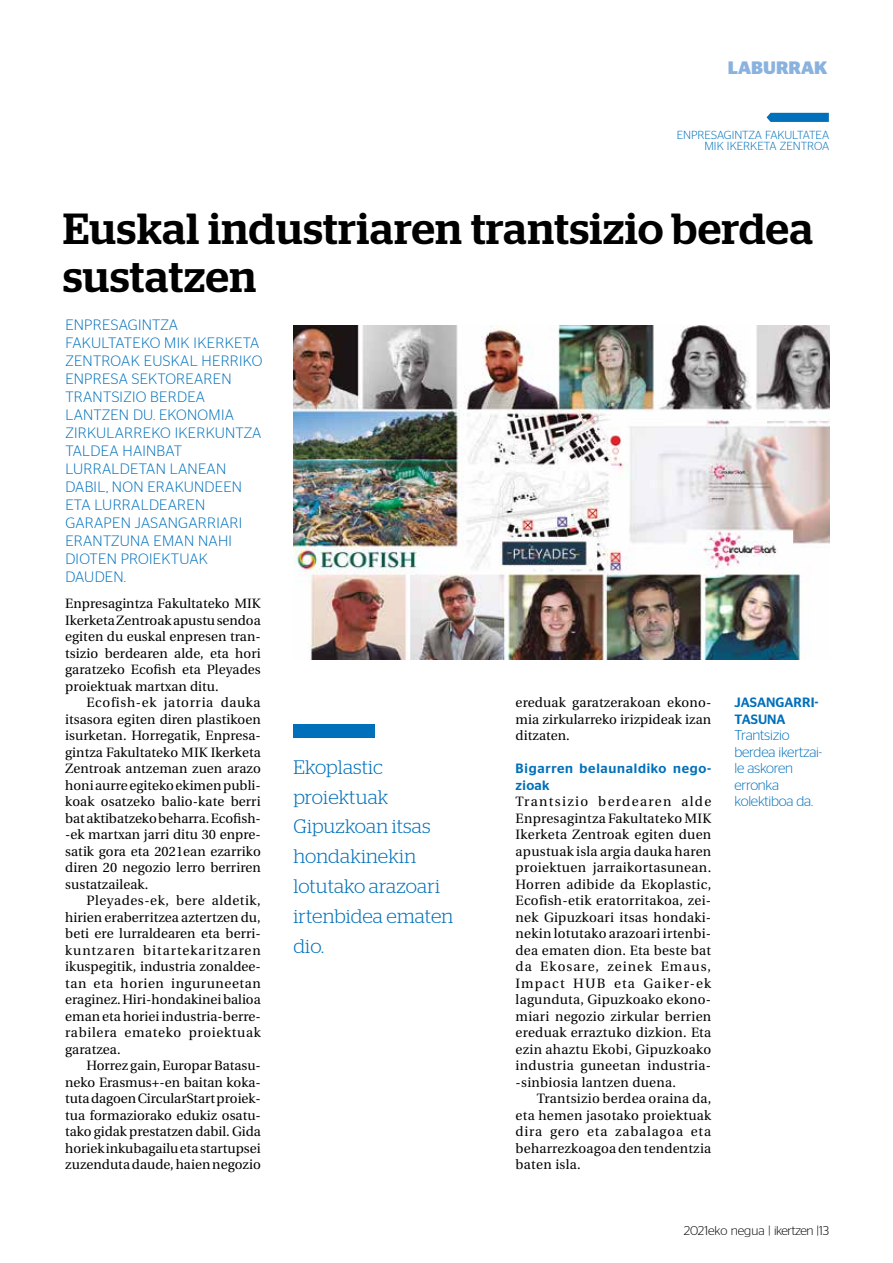
<style>
.page{position:relative;width:893px;height:1263px;background:#fff}
.page>*{position:absolute;margin:0;border:0;box-sizing:border-box;transform-origin:0 0}
.t1{font:500 43.5px/48px "Stag";letter-spacing:.02em;color:#000}
.t2{font:300 19.5px/30px "Stag";letter-spacing:.01em;color:#0070ba}
.t3{font:700 18px "Stag Sans";color:#8ab2df}
.t4{font:300 15px/18px "Stag Sans";letter-spacing:.02em;color:#0070ba}
.t5{font:300 14.25px/16.5px "Stag Sans";letter-spacing:-.015em;color:#0070ba}
.t6{font:13.5px/16.5px "Utopia";letter-spacing:.005em;color:#000;text-align:justify}
.t7{font:500 13.5px/16.5px "Stag Sans";letter-spacing:.035em;color:#0070ba}
.t8{font:500 13.5px/16.5px "Stag Sans";letter-spacing:.005em;color:#0070ba}
.t9{font:300 12.75px "Stag Sans";letter-spacing:-.01em;color:#000}
.t10{font:300 11.7px/11.4px "Stag Sans";color:#0070ba;text-align:right}
</style>
<div class="page">
<svg style="left:766px;top:112px;width:63px;height:10px"></svg>
<img style="left:293px;top:326px;width:537px;height:334px">
<div style="left:293px;top:724px;width:82px;height:13px;background:#0070ba"></div>
<h3 class="t3" style="left:728px;top:57px;width:101px">LABURRAK</h3>
<p class="t10" style="left:677px;top:129px;width:154px">ENPRESAGINTZA FAKULTATEA<br>MIK IKERKETA ZENTROA</p>
<h1 class="t1" style="left:63px;top:204px;width:751px">Euskal industriaren trantsizio berdea sustatzen</h1>
<p class="t4" style="left:65px;top:316px;width:198px">ENPRESAGINTZA<br>FAKULTATEKO MIK IKERKETA<br>ZENTROAK EUSKAL HERRIKO<br>ENPRESA SEKTOREAREN<br>TRANTSIZIO BERDEA<br>LANTZEN DU. EKONOMIA<br>ZIRKULARREKO IKERKUNTZA<br>TALDEA HAINBAT<br>LURRALDETAN LANEAN<br>DABIL, NON ERAKUNDEEN<br>ETA LURRALDEAREN<br>GARAPEN JASANGARRIARI<br>ERANTZUNA EMAN NAHI<br>DIOTEN PROIEKTUAK<br>DAUDEN.</p>
<p class="t6" style="left:65px;top:596px;width:197px">Enpresagintza Fakultateko MIK Ikerketa Zentroak apustu sendoa egiten du euskal enpresen tran&shy;tsizio berdearen alde, eta hori garatzeko Ecofish eta Pleyades proiektuak martxan ditu.</p>
<p class="t6" style="left:65px;top:695px;width:197px;text-indent:21px">Ecofish-ek jatorria dauka itsasora egiten diren plastikoen isurketan. Horregatik, Enpresa&shy;gintza Fakultateko MIK Ikerketa Zentroak antzeman zuen arazo honi aurre egiteko ekimen publi&shy;koak osatzeko balio-kate berri bat aktibatzeko beharra. Ecofish--ek martxan jarri ditu 30 enpre&shy;satik gora eta 2021ean ezarriko diren 20 negozio lerro berriren sustatzaileak.</p>
<p class="t6" style="left:65px;top:893px;width:197px;text-indent:21px">Pleyades-ek, bere aldetik, hirien eraberritzea aztertzen du, beti ere lurraldearen eta berri&shy;kuntzaren bitartekaritzaren ikuspegitik, industria zonaldee&shy;tan eta horien inguruneetan eraginez. Hiri-hondakinei balioa eman eta horiei industria-berre&shy;rabilera emateko proiektuak garatzea.</p>
<p class="t6" style="left:65px;top:1058px;width:197px;text-indent:21px">Horrez gain, Europar Batasu&shy;neko Erasmus+-en baitan koka&shy;tuta dagoen CircularStart proiek&shy;tua formaziorako edukiz osatu&shy;tako gidak prestatzen dabil. Gida horiek inkubagailu eta startupsei zuzenduta daude, haien negozio</p>
<p class="t6" style="left:516px;top:695px;width:197px">ereduak garatzerakoan ekono&shy;mia zirkularreko irizpideak izan ditzaten.</p>
<p class="t7" style="left:516px;top:760px;width:197px">Bigarren belaunaldiko nego&shy;zioak</p>
<p class="t6" style="left:516px;top:794px;width:197px">Trantsizio berdearen alde Enpresagintza Fakultateko MIK Ikerketa Zentroak egiten duen apustuak isla argia dauka haren proiektuen jarraikortasunean.<br>Horren adibide da Ekoplastic, Ecofish-etik eratorritakoa, zei&shy;nek Gipuzkoari itsas hondaki&shy;nekin lotutako arazoari irtenbi&shy;dea ematen dion. Eta beste bat da Ekosare, zeinek Emaus, Impact HUB eta Gaiker-ek lagunduta, Gipuzkoako ekono&shy;miari negozio zirkular berrien ereduak erraztuko dizkion. Eta ezin ahaztu Ekobi, Gipuzkoako industria guneetan industria--sinbiosia lantzen duena.</p>
<p class="t6" style="left:516px;top:1091px;width:197px;text-indent:21px">Trantsizio berdea oraina da, eta hemen jasotako proiektuak dira gero eta zabalagoa eta beharrezkoagoa den tendentzia baten isla.</p>
<p class="t8" style="left:735px;top:694px;width:86px">JASANGARRI-<br>TASUNA</p>
<p class="t5" style="left:734px;top:727px;width:89px">Trantsizio berdea ikertzai&shy;le askoren erronka kolektiboa da.</p>
<h2 class="t2" style="left:293px;top:751px;width:161px">Ekoplastic proiektuak<br>Gipuzkoan itsas hondakinekin lotutako arazoari irtenbidea ematen dio.</h2>
<p class="t9" style="left:684px;top:1223px;width:147px">2021eko negua | ikertzen |13</p>
</div>
